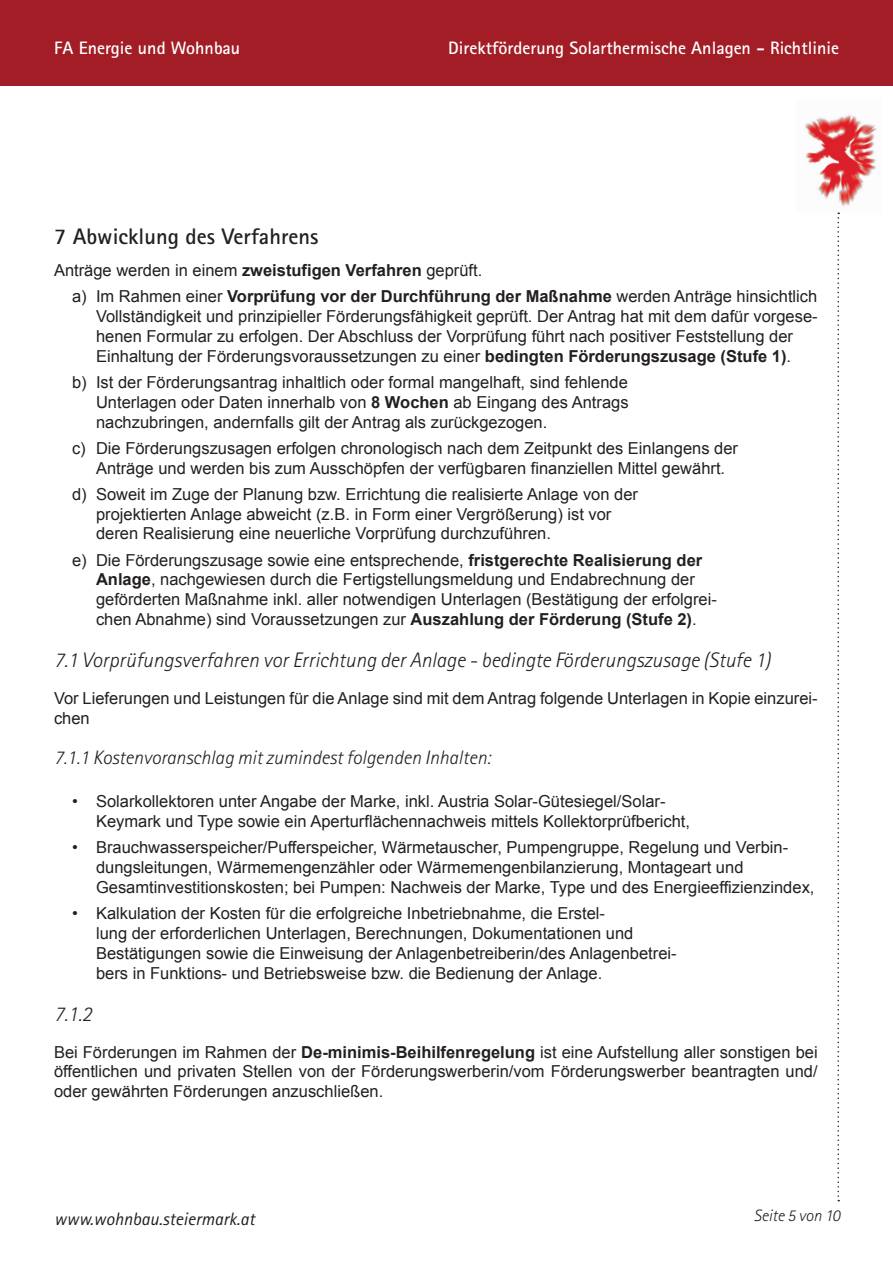
<style>
.page{position:relative;width:893px;height:1263px;background:#fff}
.page>*{position:absolute;margin:0;border:0;box-sizing:border-box;transform-origin:0 0}
.FT_1{font:700 22.5px "Agfa Rotis Sans Serif";color:#231f20}
.FT_2{font:italic 300 21px "Agfa Rotis Sans Serif";color:#231f20}
.FT_3{font:italic 300 19.5px "Agfa Rotis Sans Serif";color:#231f20}
.t1{font:700 18px "Agfa Rotis Sans Serif";color:#fff}
.t2{font:italic 18px "Agfa Rotis Sans Serif";color:#231f20}
.Fließtext_Buchstaben{font:16.5px/19.8px "Arial";color:#231f20}
.Fließtext_Aufzählung{font:16.5px/19.8px "Arial";color:#231f20}
.Fließtext{font:16.5px/19.8px "Arial";color:#231f20}
.t3{font:italic 300 16.5px "Agfa Rotis Sans Serif";color:#231f20}
.s1{font-weight:700}
</style>
<div class="page">
<div style="left:0;top:0;width:893px;height:85px;background:#a21d25"></div>
<img style="left:805px;top:114px;width:72px;height:99px">
<svg style="left:837px;top:213px;width:2px;height:988px"></svg>
<p class="t1" style="left:54px;top:37px;width:188px">FA Energie und Wohnbau</p>
<p class="t1" style="left:448px;top:37px;width:392px">Direktförderung Solarthermische Anlagen - Richtlinie</p>
<p class="FT_1" style="left:54px;top:222px;width:266px">7 Abwicklung des Verfahrens</p>
<p class="Fließtext" style="left:54px;top:261px;width:430px">Anträge werden in einem <span class="s1">zweistufigen Verfahren</span> geprüft.</p>
<p class="Fließtext_Buchstaben" style="left:96px;top:287px;width:723px;text-indent:-24px">a) Im Rahmen einer <span class="s1">Vorprüfung vor der Durchführung der Maßnahme</span> werden Anträge hinsichtlich Vollständigkeit und prinzipieller Förderungsfähigkeit geprüft. Der Antrag hat mit dem dafür vorgese&shy;henen Formular zu erfolgen. Der Abschluss der Vorprüfung führt nach positiver Feststellung der Einhaltung der Förderungsvoraussetzungen zu einer <span class="s1">bedingten Förderungszusage (Stufe 1)</span>.</p>
<p class="Fließtext_Buchstaben" style="left:96px;top:372px;width:534px;text-align:justify;text-indent:-24px">b) Ist der Förderungsantrag inhaltlich oder formal mangelhaft, sind fehlende Unterlagen oder Daten innerhalb von <span class="s1">8 Wochen</span> ab Eingang des Antrags nachzubringen, andernfalls gilt der Antrag als zurückgezogen.</p>
<p class="Fließtext_Buchstaben" style="left:96px;top:438px;width:643px;text-indent:-24px">c) Die Förderungszusagen erfolgen chronologisch nach dem Zeitpunkt des Einlangens der<br>Anträge und werden bis zum Ausschöpfen der verfügbaren finanziellen Mittel gewährt.</p>
<p class="Fließtext_Buchstaben" style="left:96px;top:484px;width:544px;text-indent:-24px">d) Soweit im Zuge der Planung bzw. Errichtung die realisierte Anlage von der projektierten Anlage abweicht (z.B. in Form einer Vergrößerung) ist vor deren Realisierung eine neuerliche Vorprüfung durchzuführen.</p>
<p class="Fließtext_Buchstaben" style="left:96px;top:550px;width:622px;text-indent:-24px">e) Die Förderungszusage sowie eine entsprechende, <span class="s1">fristgerechte Realisierung der Anlage</span>, nachgewiesen durch die Fertigstellungsmeldung und Endabrechnung der geförderten Maßnahme inkl. aller notwendigen Unterlagen (Bestätigung der erfolgrei&shy;chen Abnahme) sind Voraussetzungen zur <span class="s1">Auszahlung der Förderung (Stufe 2)</span>.</p>
<p class="FT_2" style="left:54px;top:648px;width:718px">7.1 Vorprüfungsverfahren vor Errichtung der Anlage - bedingte Förderungszusage (Stufe 1)</p>
<p class="Fließtext" style="left:54px;top:688px;width:765px">Vor Lieferungen und Leistungen für die Anlage sind mit dem Antrag folgende Unterlagen in Kopie einzurei&shy;chen</p>
<p class="FT_3" style="left:54px;top:746px;width:438px">7.1.1 Kostenvoranschlag mit zumindest folgenden Inhalten:</p>
<p class="Fließtext_Aufzählung" style="left:96px;top:792px;width:595px;text-indent:-24px">• Solarkollektoren unter Angabe der Marke, inkl. Austria Solar-Gütesiegel/Solar-<br>Keymark und Type sowie ein Aperturflächennachweis mittels Kollektorprüfbericht,</p>
<p class="Fließtext_Aufzählung" style="left:96px;top:838px;width:720px;text-indent:-24px">• Brauchwasserspeicher/Pufferspeicher, Wärmetauscher, Pumpengruppe, Regelung und Verbin&shy;dungsleitungen, Wärmemengenzähler oder Wärmemengenbilanzierung, Montageart und<br>Gesamtinvestitionskosten; bei Pumpen: Nachweis der Marke, Type und des Energieeffizienzindex,</p>
<p class="Fließtext_Aufzählung" style="left:96px;top:904px;width:582px;text-indent:-24px">• Kalkulation der Kosten für die erfolgreiche Inbetriebnahme, die Erstel-<br>lung der erforderlichen Unterlagen, Berechnungen, Dokumentationen und Bestätigungen sowie die Einweisung der Anlagenbetreiberin/des Anlagenbetrei&shy;bers in Funktions- und Betriebsweise bzw. die Bedienung der Anlage.</p>
<p class="FT_2" style="left:54px;top:1001px;width:40px">7.1.2</p>
<p class="Fließtext" style="left:54px;top:1042px;width:765px;text-align:justify">Bei Förderungen im Rahmen der <span class="s1">De-minimis-Beihilfenregelung</span> ist eine Aufstellung aller sonstigen bei öffentlichen und privaten Stellen von der Förderungswerberin/vom Förderungswerber beantragten und/ oder gewährten Förderungen anzuschließen.</p>
<p class="t2" style="left:54px;top:1209px;width:202px">www.wohnbau.steiermark.at</p>
<p class="t3" style="left:754px;top:1206px;width:88px">Seite 5 von 10</p>
</div>
